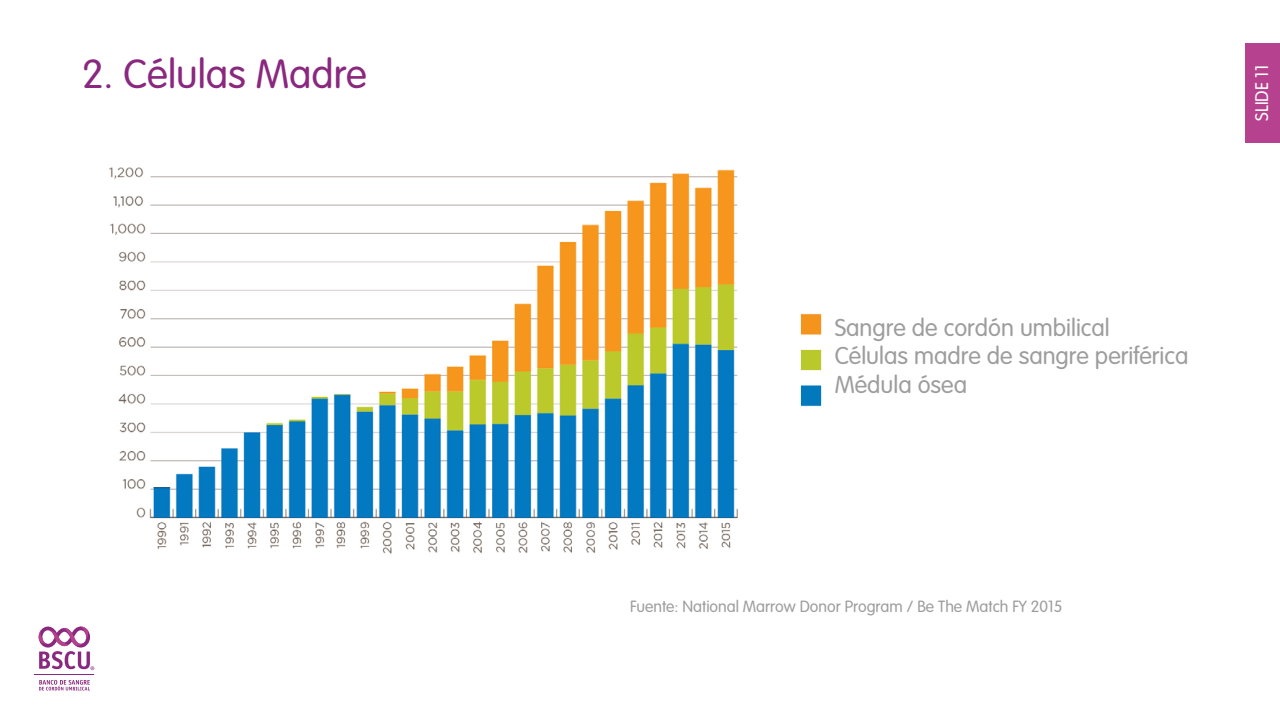
<style>
.page{position:relative;width:1280px;height:720px;background:#fff}
.page>*{position:absolute;margin:0;border:0;box-sizing:border-box;transform-origin:0 0}
.t1{font:300 40px "VAG Rounded Std";color:#8a287f}
.t2{font:300 24px/28.8px "VAG Rounded Std";color:#9d9d9d}
.t3{font:300 18px "VAG Rounded Std";color:#fff}
.t4{font:300 16px "VAG Rounded Std";color:#9d9d9d}
</style>
<div class="page">
<img style="left:109px;top:167px;width:629px;height:387px">
<div style="left:800px;top:313px;width:22px;height:22px;background:#f4941d;border:1px solid #fff"></div>
<div style="left:800px;top:349px;width:22px;height:22px;background:#b9c82a;border:1px solid #fff"></div>
<div style="left:800px;top:385px;width:22px;height:22px;background:#0279bd;border:1px solid #fff"></div>
<svg style="left:39px;top:680px;width:51px;height:11px"></svg>
<hr style="left:34px;top:674px;width:60px;height:1px;background:#8a287f">
<svg style="left:39px;top:627px;width:55px;height:43px"></svg>
<div style="left:1245px;top:43px;width:35px;height:100px;background:#b6418e"></div>
<h1 class="t1" style="left:82px;top:51px;width:287px">2. Células Madre</h1>
<p class="t3" style="left:1252px;top:121px;width:57px;rotate:-90deg">SLIDE 11</p>
<p class="t2" style="left:835px;top:314px;width:355px">Sangre de cordón umbilical<br>Células madre de sangre periférica<br>Médula ósea</p>
<p class="t4" style="left:630px;top:597px;width:434px">Fuente: National Marrow Donor Program / Be The Match FY 2015</p>
</div>
